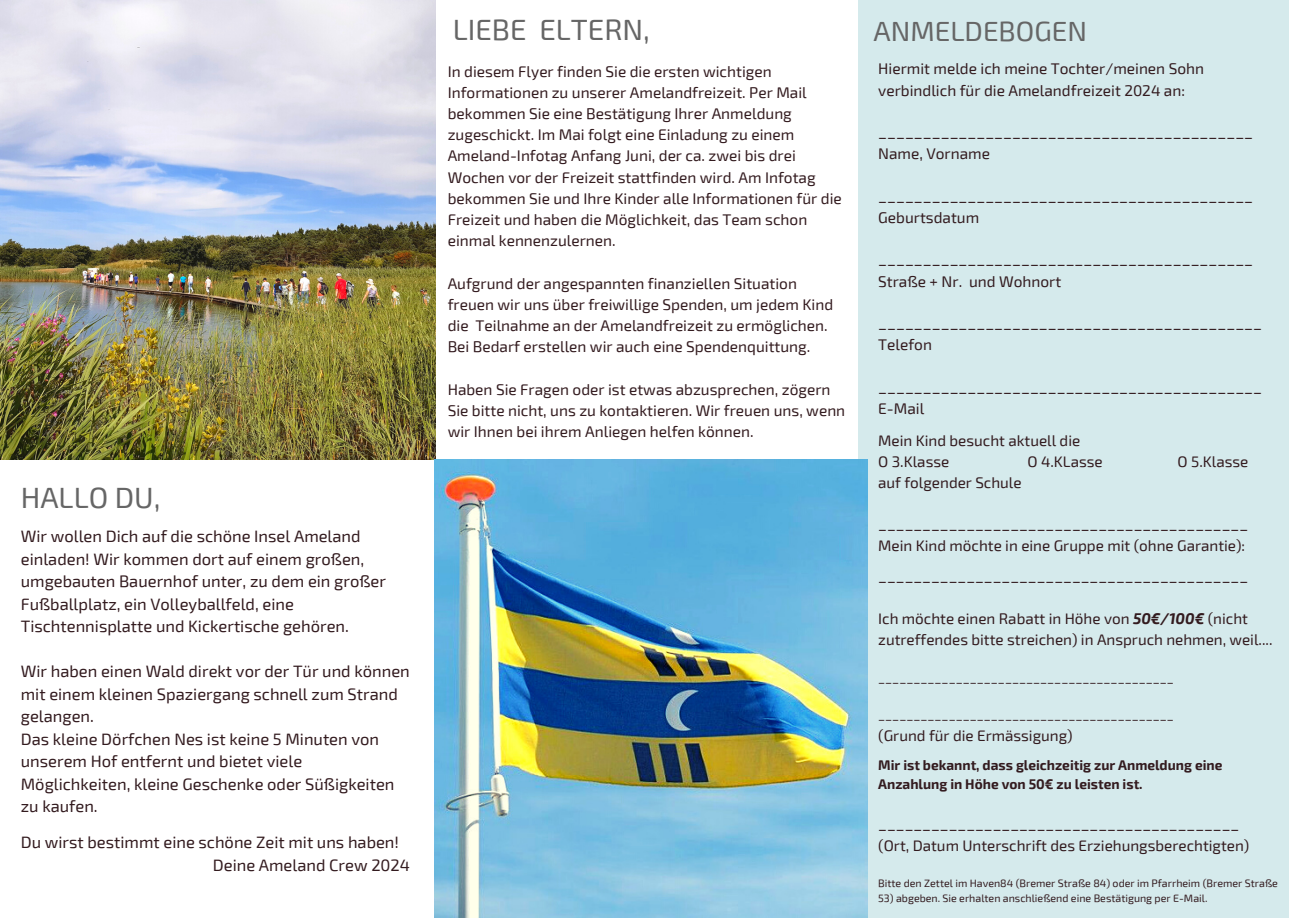
<style>
.page{position:relative;width:1289px;height:918px;background:#fff}
.page>*{position:absolute;margin:0;border:0;box-sizing:border-box;transform-origin:0 0}
.t1{font:29.25px "Exo 2";color:#666}
.t2{font:27.75px "Exo 2";color:#666}
.t3{font:16.5px/22.5px "Exo 2";color:#331b1f}
.t4{font:15.45px/21.1px "Exo 2";color:#331b1f}
.t5{font:15.3px/20.9px "Exo 2";color:#331b1f}
.t6{font:700 13.8px/18.9px "Exo 2";color:#331b1f}
.t7{font:12.15px "Exo 2";color:#331b1f}
.t8{font:10.65px "Exo 2";color:#331b1f}
.s1{font-weight:700;font-style:italic}
</style>
<div class="page">
<img style="left:0;top:0;width:435px;height:459px">
<div style="left:858px;top:0;width:430px;height:918px;background:#d5eaec"></div>
<img style="left:435px;top:459px;width:432px;height:459px">
<p class="t1" style="left:21px;top:479px;width:141px">HALLO DU,</p>
<p class="t3" style="left:21px;top:524px;width:367px">Wir wollen Dich auf die schöne Insel Ameland einladen! Wir kommen dort auf einem großen, umgebauten Bauernhof unter, zu dem ein großer Fußballplatz, ein Volleyballfeld, eine Tischtennisplatte und Kickertische gehören.</p>
<p class="t3" style="left:21px;top:659px;width:390px">Wir haben einen Wald direkt vor der Tür und können mit einem kleinen Spaziergang schnell zum Strand gelangen.</p>
<p class="t3" style="left:21px;top:727px;width:375px">Das kleine Dörfchen Nes ist keine 5 Minuten von unserem Hof entfernt und bietet viele Möglichkeiten, kleine Geschenke oder Süßigkeiten zu kaufen.</p>
<p class="t3" style="left:21px;top:831px;width:379px">Du wirst bestimmt eine schöne Zeit mit uns haben!</p>
<p class="t3" style="left:213px;top:853px;width:199px">Deine Ameland Crew 2024</p>
<p class="t1" style="left:452px;top:11px;width:199px">LIEBE ELTERN,</p>
<p class="t4" style="left:447px;top:60px;width:395px">In diesem Flyer finden Sie die ersten wichtigen Informationen zu unserer Amelandfreizeit. Per Mail bekommen Sie eine Bestätigung Ihrer Anmeldung zugeschickt. Im Mai folgt eine Einladung zu einem Ameland-Infotag Anfang Juni, der ca. zwei bis drei Wochen vor der Freizeit stattfinden wird. Am Infotag bekommen Sie und Ihre Kinder alle Informationen für die Freizeit und haben die Möglichkeit, das Team schon einmal kennenzulernen.</p>
<p class="t4" style="left:447px;top:272px;width:387px">Aufgrund der angespannten finanziellen Situation freuen wir uns über freiwillige Spenden, um jedem Kind die Teilnahme an der Amelandfreizeit zu ermöglichen.<br>Bei Bedarf erstellen wir auch eine Spendenquittung.</p>
<p class="t4" style="left:447px;top:378px;width:399px">Haben Sie Fragen oder ist etwas abzusprechen, zögern<br>Sie bitte nicht, uns zu kontaktieren. Wir freuen uns, wenn wir Ihnen bei ihrem Anliegen helfen können.</p>
<p class="t2" style="left:873px;top:13px;width:215px">ANMELDEBOGEN</p>
<p class="t4" style="left:878px;top:58px;width:327px">Hiermit melde ich meine Tochter/meinen Sohn verbindlich für die Amelandfreizeit 2024 an:</p>
<p class="t4" style="left:878px;top:121px;width:376px">__________________________________________</p>
<p class="t4" style="left:878px;top:143px;width:113px">Name, Vorname</p>
<p class="t4" style="left:878px;top:185px;width:376px">__________________________________________</p>
<p class="t4" style="left:878px;top:206px;width:103px">Geburtsdatum</p>
<p class="t4" style="left:878px;top:249px;width:376px">__________________________________________</p>
<p class="t4" style="left:878px;top:270px;width:185px">Straße + Nr. und Wohnort</p>
<p class="t4" style="left:878px;top:312px;width:385px">___________________________________________</p>
<p class="t4" style="left:878px;top:333px;width:55px">Telefon</p>
<p class="t4" style="left:878px;top:376px;width:385px">___________________________________________</p>
<p class="t4" style="left:878px;top:397px;width:47px">E-Mail</p>
<p class="t5" style="left:878px;top:430px;width:203px">Mein Kind besucht aktuell die</p>
<p class="t5" style="left:878px;top:451px;width:73px">O 3.Klasse</p>
<p class="t5" style="left:1027px;top:451px;width:77px">O 4.KLasse</p>
<p class="t5" style="left:1177px;top:451px;width:72px">O 5.Klasse</p>
<p class="t5" style="left:878px;top:472px;width:145px">auf folgender Schule</p>
<p class="t5" style="left:878px;top:513px;width:371px">__________________________________________</p>
<p class="t5" style="left:878px;top:534px;width:368px">Mein Kind möchte in eine Gruppe mit (ohne Garantie):</p>
<p class="t5" style="left:878px;top:566px;width:371px">__________________________________________</p>
<p class="t5" style="left:878px;top:608px;width:396px">Ich möchte einen Rabatt in Höhe von <span class="s1">50€/100€</span> (nicht zutreffendes bitte streichen) in Anspruch nehmen, weil....</p>
<p class="t7" style="left:878px;top:671px;width:297px">__________________________________________</p>
<p class="t7" style="left:878px;top:708px;width:297px">__________________________________________</p>
<p class="t5" style="left:878px;top:724px;width:196px">(Grund für die Ermässigung)</p>
<p class="t6" style="left:878px;top:755px;width:345px">Mir ist bekannt, dass gleichzeitig zur Anmeldung eine<br>Anzahlung in Höhe von 50€ zu leisten ist.</p>
<p class="t5" style="left:878px;top:814px;width:362px">_________________________________________</p>
<p class="t5" style="left:878px;top:835px;width:372px">(Ort, Datum Unterschrift des Erziehungsberechtigten)</p>
<p class="t8" style="left:878px;top:877px;width:401px">Bitte den Zettel im Haven84 (Bremer Straße 84) oder im Pfarrheim (Bremer Straße</p>
<p class="t8" style="left:878px;top:891px;width:330px">53) abgeben. Sie erhalten anschließend eine Bestätigung per E-Mail.</p>
</div>
